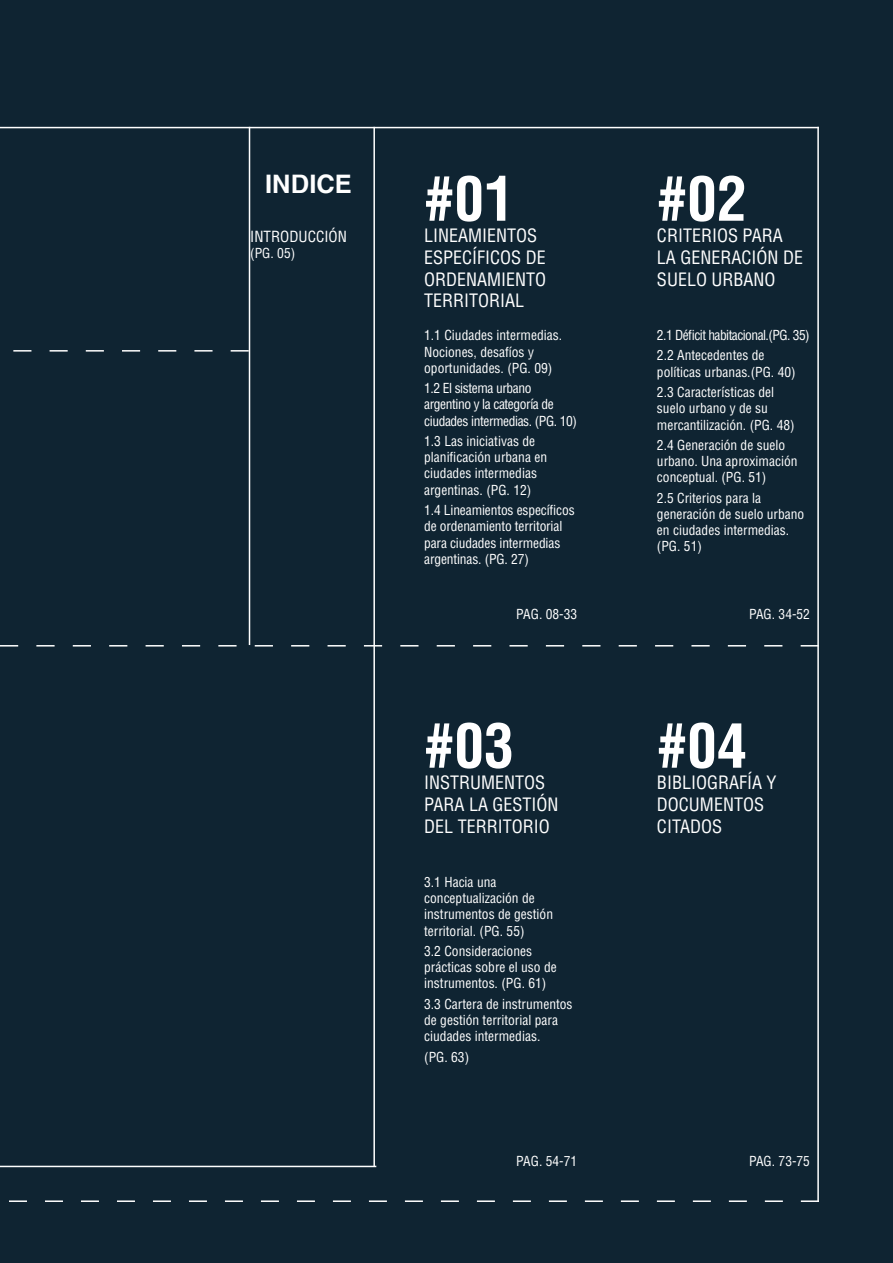
<style>
.page{position:relative;width:893px;height:1263px;background:#0f2432}
.page>*{position:absolute;margin:0;border:0;box-sizing:border-box;transform-origin:0 0}
.t1{font:700 condensed 60px "Helvetica";color:#fff}
.t2{font:700 25.5px "Helvetica cyr";letter-spacing:.005em;color:#fff}
.t3{font:condensed 18px/21.6px "Helvetica";color:#fff}
.t4{font:condensed 15px "Helvetica";color:#fff}
.t5{font:condensed 13.5px/16.2px "Helvetica";color:#fff}
.t6{font:condensed 13.5px/16.2px "Helvetica";letter-spacing:-.03em;color:#fff}
.t7{font:condensed 13.5px/20.4px "Helvetica";letter-spacing:-.04em;color:#fff}
</style>
<div class="page">
<hr style="left:0;top:127px;width:819px;height:1px;background:#fff">
<hr style="left:373px;top:127px;width:2px;height:1039px;background:#fff">
<hr style="left:249px;top:127px;width:1px;height:518px;background:#fff">
<hr style="left:817px;top:127px;width:2px;height:1075px;background:#fff">
<svg style="left:13px;top:350px;width:236px;height:2px"></svg>
<svg style="left:0;top:645px;width:817px;height:1px"></svg>
<svg style="left:9px;top:1200px;width:810px;height:2px"></svg>
<hr style="left:0;top:1166px;width:376px;height:1px;background:#fff">
<h2 class="t2" style="left:265px;top:169px;width:88px">INDICE</h2>
<p class="t4" style="left:250px;top:227px;width:98px">INTRODUCCIÓN</p>
<p class="t5" style="left:250px;top:245px;width:46px">(PG. 05)</p>
<h1 class="t1" style="left:424px;top:161px;width:91px">#01</h1>
<h3 class="t3" style="left:424px;top:225px;width:124px">LINEAMIENTOS<br>ESPECÍFICOS DE<br>ORDENAMIENTO<br>TERRITORIAL</h3>
<p class="t5" style="left:424px;top:327px;width:139px">1.1 Ciudades intermedias.<br>Nociones, desafíos y oportunidades. (PG. 09)</p>
<p class="t6" style="left:424px;top:380px;width:154px">1.2 El sistema urbano argentino y la categoría de ciudades intermedias. (PG. 10)</p>
<p class="t5" style="left:424px;top:433px;width:124px">1.3 Las iniciativas de planificación urbana en ciudades intermedias argentinas. (PG. 12)</p>
<p class="t5" style="left:424px;top:502px;width:152px">1.4 Lineamientos específicos de ordenamiento territorial para ciudades intermedias argentinas. (PG. 27)</p>
<h1 class="t1" style="left:657px;top:161px;width:91px">#02</h1>
<h3 class="t3" style="left:657px;top:225px;width:148px">CRITERIOS PARA<br>LA GENERACIÓN DE<br>SUELO URBANO</h3>
<p class="t7" style="left:657px;top:325px;width:154px">2.1 Déficit habitacional.(PG. 35)<br>2.2 Antecedentes de</p>
<p class="t5" style="left:657px;top:361px;width:140px;line-height:20.4px">políticas urbanas.(PG. 40)<br>2.3 Características del</p>
<p class="t5" style="left:657px;top:400px;width:139px">suelo urbano y de su mercantilización. (PG. 48)</p>
<p class="t5" style="left:657px;top:437px;width:142px">2.4 Generación de suelo urbano. Una aproximación conceptual. (PG. 51)</p>
<p class="t5" style="left:657px;top:490px;width:149px">2.5 Criterios para la generación de suelo urbano en ciudades intermedias. (PG. 51)</p>
<p class="t5" style="left:516px;top:606px;width:63px">PAG. 08-33</p>
<p class="t5" style="left:749px;top:606px;width:63px">PAG. 34-52</p>
<h1 class="t1" style="left:424px;top:708px;width:91px">#03</h1>
<h3 class="t3" style="left:424px;top:772px;width:136px">INSTRUMENTOS<br>PARA LA GESTIÓN<br>DEL TERRITORIO</h3>
<p class="t5" style="left:424px;top:874px;width:130px">3.1 Hacia una conceptualización de instrumentos de gestión territorial. (PG. 55)</p>
<p class="t5" style="left:424px;top:943px;width:134px">3.2 Consideraciones prácticas sobre el uso de instrumentos. (PG. 61)</p>
<p class="t5" style="left:424px;top:996px;width:150px">3.3 Cartera de instrumentos de gestión territorial para ciudades intermedias.</p>
<p class="t5" style="left:424px;top:1049px;width:46px">(PG. 63)</p>
<h1 class="t1" style="left:657px;top:708px;width:91px">#04</h1>
<h3 class="t3" style="left:657px;top:772px;width:121px">BIBLIOGRAFÍA Y<br>DOCUMENTOS<br>CITADOS</h3>
<p class="t5" style="left:516px;top:1153px;width:63px">PAG. 54-71</p>
<p class="t5" style="left:749px;top:1153px;width:63px">PAG. 73-75</p>
</div>
